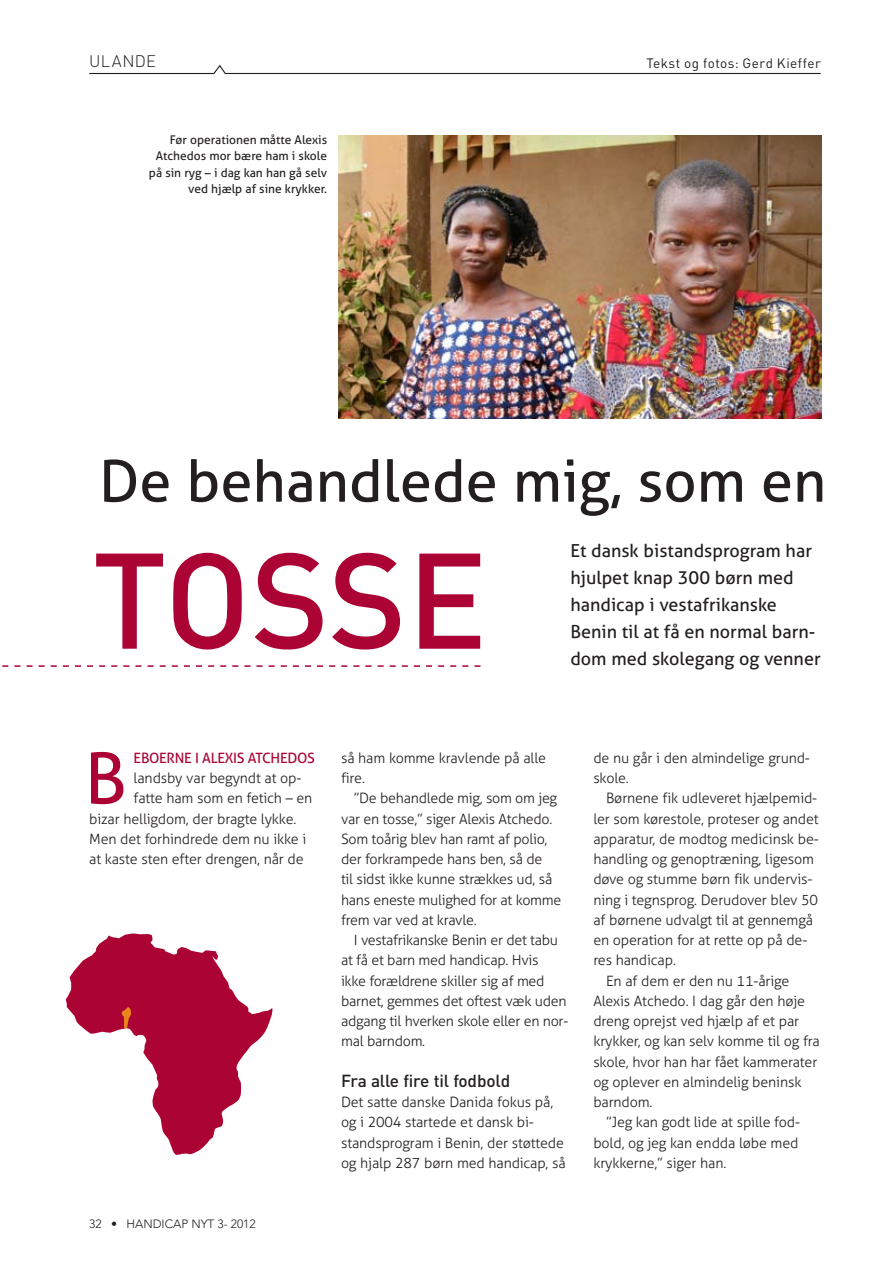
<style>
.page{position:relative;width:893px;height:1263px;background:#fff}
.page>*{position:absolute;margin:0;border:0;box-sizing:border-box;transform-origin:0 0}
._3_RUBRIK{font:500 133.65px "DIN";letter-spacing:-.005em;color:#ab0333}
.Brød_ALLER_m_INDRYK{font:70.35px "Aller";color:#ab0333}
._3_RUBRIK-2{font:57.6px "Aller";color:#231f20}
._0_UNDER_RUBRIK_DD{font:18px/27px "Aller";color:#231f20}
._5_MELLEMRUBRIK{font:500 17.25px "DIN";letter-spacing:-.01em;color:#231f20}
.t1{font:300 16.5px "DIN";letter-spacing:.015em;color:#231f20}
.Brød_ALLER_m_INDRYK-2{font:300 14.25px/20.2px "Aller";letter-spacing:-.01em;color:#231f20}
.Brød_ALLER_m_INDRYK-3{font:14.25px "Aller";letter-spacing:-.02em;color:#ab0333}
.t2{font:13.5px "DIN";letter-spacing:.03em;color:#231f20}
.Billedtekst{font:12px/16.5px "Aller";color:#231f20;text-align:right}
.t3{font:300 12px "Avenir";color:#231f20}
</style>
<div class="page">
<svg style="left:89px;top:65px;width:732px;height:10px"></svg>
<img style="left:339px;top:135px;width:482px;height:283px">
<svg style="left:2px;top:665px;width:478px;height:2px"></svg>
<img style="left:65px;top:933px;width:208px;height:222px">
<p class="t1" style="left:89px;top:50px;width:68px">ULANDE</p>
<p class="t2" style="left:646px;top:54px;width:176px">Tekst og fotos: Gerd Kieffer</p>
<p class="Billedtekst" style="left:149px;top:131px;width:180px">Før operationen måtte Alexis<br>Atchedos mor bære ham i skole på sin ryg – i dag kan han gå selv ved hjælp af sine krykker.</p>
<p class="_3_RUBRIK-2" style="left:99px;top:446px;width:729px">De behandlede mig, som en</p>
<p class="_3_RUBRIK" style="left:92px;top:511px;width:397px">TOSSE</p>
<p class="_0_UNDER_RUBRIK_DD" style="left:570px;top:537px;width:252px">Et dansk bistandsprogram har hjulpet knap 300 børn med handicap i vestafrikanske<br>Benin til at få en normal barn&shy;dom med skolegang og venner</p>
<p class="Brød_ALLER_m_INDRYK" style="left:85px;top:736px;width:43px">B</p>
<p class="Brød_ALLER_m_INDRYK-3" style="left:134px;top:749px;width:183px">EBOERNE I ALEXIS ATCHEDOS</p>
<p class="Brød_ALLER_m_INDRYK-2" style="left:134px;top:768px;width:169px">landsby var begyndt at op-</p>
<p class="Brød_ALLER_m_INDRYK-2" style="left:134px;top:788px;width:180px">fatte ham som en fetich – en</p>
<p class="Brød_ALLER_m_INDRYK-2" style="left:89px;top:808px;width:209px">bizar helligdom, der bragte lykke.</p>
<p class="Brød_ALLER_m_INDRYK-2" style="left:89px;top:829px;width:219px">Men det forhindrede dem nu ikke i</p>
<p class="Brød_ALLER_m_INDRYK-2" style="left:89px;top:849px;width:216px">at kaste sten efter drengen, når de</p>
<p class="t3" style="left:89px;top:1216px;width:168px">32 • HANDICAP NYT 3- 2012</p>
<p class="Brød_ALLER_m_INDRYK-2" style="left:341px;top:748px;width:207px">så ham komme kravlende på alle fire.</p>
<p class="Brød_ALLER_m_INDRYK-2" style="left:341px;top:788px;width:222px;text-indent:13px">”De behandlede mig, som om jeg var en tosse,” siger Alexis Atchedo.<br>Som toårig blev han ramt af polio, der forkrampede hans ben, så de<br>til sidst ikke kunne strækkes ud, så hans eneste mulighed for at komme frem var ved at kravle.</p>
<p class="Brød_ALLER_m_INDRYK-2" style="left:341px;top:930px;width:229px;text-indent:13px">I vestafrikanske Benin er det tabu at få et barn med handicap. Hvis<br>ikke forældrene skiller sig af med barnet, gemmes det oftest væk uden adgang til hverken skole eller en nor&shy;mal barndom.</p>
<p class="_5_MELLEMRUBRIK" style="left:341px;top:1069px;width:171px">Fra alle fire til fodbold</p>
<p class="Brød_ALLER_m_INDRYK-2" style="left:341px;top:1092px;width:226px">Det satte danske Danida fokus på, og i 2004 startede et dansk bi&shy;standsprogram i Benin, der støttede og hjalp 287 børn med handicap, så</p>
<p class="Brød_ALLER_m_INDRYK-2" style="left:593px;top:748px;width:218px">de nu går i den almindelige grund&shy;skole.</p>
<p class="Brød_ALLER_m_INDRYK-2" style="left:593px;top:788px;width:227px;text-indent:13px">Børnene fik udleveret hjælpemid&shy;ler som kørestole, proteser og andet apparatur, de modtog medicinsk be&shy;handling og genoptræning, ligesom døve og stumme børn fik undervis&shy;ning i tegnsprog. Derudover blev 50 af børnene udvalgt til at gennemgå en operation for at rette op på de&shy;res handicap.</p>
<p class="Brød_ALLER_m_INDRYK-2" style="left:593px;top:970px;width:228px;text-indent:13px">En af dem er den nu 11-årige<br>Alexis Atchedo. I dag går den høje dreng oprejst ved hjælp af et par krykker, og kan selv komme til og fra skole, hvor han har fået kammerater og oplever en almindelig beninsk barndom.</p>
<p class="Brød_ALLER_m_INDRYK-2" style="left:593px;top:1112px;width:208px;text-align:justify;text-indent:13px">”Jeg kan godt lide at spille fod&shy;bold, og jeg kan endda løbe med krykkerne,” siger han.</p>
</div>
